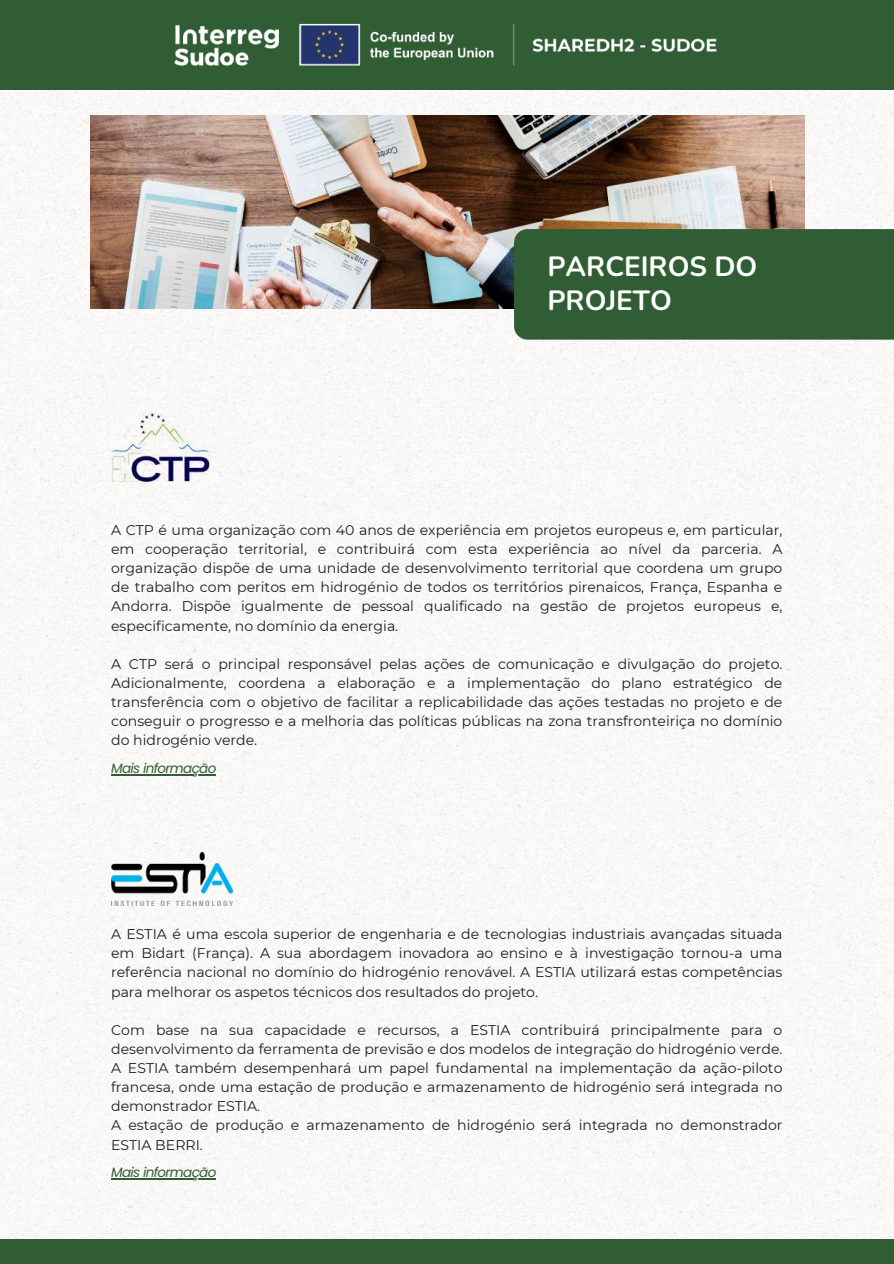
<style>
.page{position:relative;width:894px;height:1264px;background:#fff}
.page>*{position:absolute;margin:0;border:0;box-sizing:border-box;transform-origin:0 0}
.t1{font:700 27.75px/33.8px "Nunito";color:#fff}
.t2{font:14.1px/19.2px "Montserrat";color:#1e1e1e;text-align:justify}
.t3{font:italic 13.5px "Poppins";letter-spacing:-.05em;color:#315d34}
</style>
<div class="page">
<img style="left:0;top:89px;width:893px;height:1149px">
<div style="left:0;top:0;width:893px;height:89px;background:#315d34"></div>
<div style="left:0;top:1238px;width:893px;height:25px;background:#315d34"></div>
<img style="left:174px;top:23px;width:543px;height:43px">
<img style="left:90px;top:115px;width:714px;height:193px">
<div style="left:514px;top:229px;width:379px;height:110px;background:#315d34"></div>
<img style="left:111px;top:413px;width:100px;height:69px">
<img style="left:111px;top:852px;width:122px;height:53px">
<hr style="left:111px;top:1178px;width:105px;height:1px;background:#315d34">
<hr style="left:111px;top:774px;width:105px;height:1px;background:#315d34">
<h1 class="t1" style="left:547px;top:250px;width:211px">PARCEIROS DO<br>PROJETO</h1>
<p class="t2" style="left:111px;top:520px;width:672px">A CTP é uma organização com 40 anos de experiência em projetos europeus e, em particular, em cooperação territorial, e contribuirá com esta experiência ao nível da parceria. A organização dispõe de uma unidade de desenvolvimento territorial que coordena um grupo de trabalho com peritos em hidrogénio de todos os territórios pirenaicos, França, Espanha e Andorra. Dispõe igualmente de pessoal qualificado na gestão de projetos europeus e, especificamente, no domínio da energia.</p>
<p class="t2" style="left:111px;top:654px;width:672px">A CTP será o principal responsável pelas ações de comunicação e divulgação do projeto.<br>Adicionalmente, coordena a elaboração e a implementação do plano estratégico de transferência com o objetivo de facilitar a replicabilidade das ações testadas no projeto e de conseguir o progresso e a melhoria das políticas públicas na zona transfronteiriça no domínio do hidrogénio verde.</p>
<p class="t3" style="left:111px;top:759px;width:107px">Mais informação</p>
<p class="t2" style="left:111px;top:924px;width:672px">A ESTIA é uma escola superior de engenharia e de tecnologias industriais avançadas situada em Bidart (França). A sua abordagem inovadora ao ensino e à investigação tornou-a uma referência nacional no domínio do hidrogénio renovável. A ESTIA utilizará estas competências para melhorar os aspetos técnicos dos resultados do projeto.</p>
<p class="t2" style="left:111px;top:1020px;width:672px;text-align:left">Com base na sua capacidade e recursos, a ESTIA contribuirá principalmente para o desenvolvimento da ferramenta de previsão e dos modelos de integração do hidrogénio verde.<br>A ESTIA também desempenhará um papel fundamental na implementação da ação-piloto francesa, onde uma estação de produção e armazenamento de hidrogénio será integrada no demonstrador ESTIA.<br>A estação de produção e armazenamento de hidrogénio será integrada no demonstrador ESTIA BERRI.</p>
<p class="t3" style="left:111px;top:1163px;width:107px">Mais informação</p>
</div>
